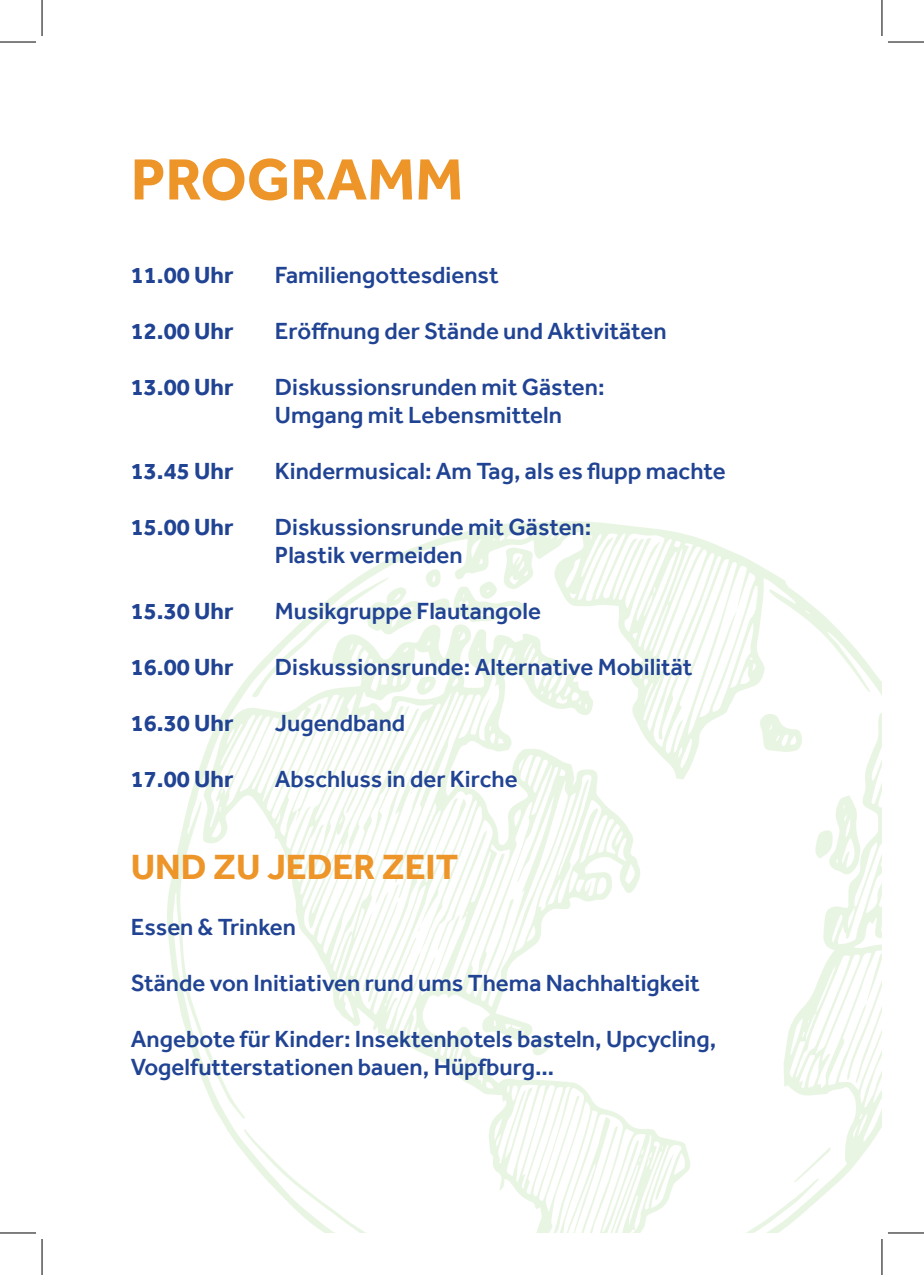
<style>
.page{position:relative;width:924px;height:1275px;background:#fff}
.page>*{position:absolute;margin:0;border:0;box-sizing:border-box;transform-origin:0 0}
.t1{font:700 60px "Effra";color:#ed9529}
.t2{font:700 36px "Effra";color:#ed9529}
.t3{font:500 24px/28px "Effra";color:#204393}
.t4{font:700 24px "Effra";color:#204393}
</style>
<div class="page">
<svg style="left:167px;top:521px;width:714px;height:712px"></svg>
<svg style="left:758px;top:712px;width:44px;height:40px"></svg>
<svg style="left:243px;top:1129px;width:225px;height:104px"></svg>
<svg style="left:814px;top:795px;width:46px;height:80px"></svg>
<svg style="left:532px;top:1036px;width:18px;height:19px"></svg>
<svg style="left:418px;top:925px;width:2px;height:6px"></svg>
<svg style="left:308px;top:705px;width:96px;height:287px"></svg>
<svg style="left:866px;top:952px;width:15px;height:51px"></svg>
<svg style="left:430px;top:798px;width:57px;height:152px"></svg>
<svg style="left:606px;top:1147px;width:224px;height:86px"></svg>
<svg style="left:252px;top:547px;width:281px;height:151px"></svg>
<hr style="left:0;top:42px;width:36px;height:1px;background:#000">
<hr style="left:887px;top:42px;width:36px;height:1px;background:#000">
<hr style="left:0;top:1232px;width:36px;height:1px;background:#000">
<hr style="left:887px;top:1232px;width:36px;height:1px;background:#000">
<hr style="left:42px;top:0;width:1px;height:36px;background:#000">
<hr style="left:42px;top:1239px;width:1px;height:36px;background:#000">
<hr style="left:881px;top:0;width:1px;height:36px;background:#000">
<hr style="left:881px;top:1239px;width:1px;height:36px;background:#000">
<h1 class="t1" style="left:131px;top:144px;width:334px">PROGRAMM</h1>
<p class="t4" style="left:131px;top:260px;width:104px">11.00 Uhr</p>
<p class="t3" style="left:275px;top:261px;width:225px">Familiengottesdienst</p>
<p class="t4" style="left:131px;top:316px;width:104px">12.00 Uhr</p>
<p class="t3" style="left:275px;top:317px;width:393px">Eröffnung der Stände und Aktivitäten</p>
<p class="t4" style="left:131px;top:372px;width:104px">13.00 Uhr</p>
<p class="t3" style="left:275px;top:373px;width:331px">Diskussionsrunden mit Gästen:<br>Umgang mit Lebensmitteln</p>
<p class="t4" style="left:131px;top:456px;width:104px">13.45 Uhr</p>
<p class="t3" style="left:275px;top:457px;width:452px">Kindermusical: Am Tag, als es flupp machte</p>
<p class="t4" style="left:131px;top:512px;width:104px">15.00 Uhr</p>
<p class="t3" style="left:275px;top:512px;width:318px">Diskussionsrunde mit Gästen:<br>Plastik vermeiden</p>
<p class="t4" style="left:131px;top:596px;width:104px">15.30 Uhr</p>
<p class="t3" style="left:275px;top:596px;width:267px">Musikgruppe Flautangole</p>
<p class="t4" style="left:131px;top:652px;width:104px">16.00 Uhr</p>
<p class="t3" style="left:275px;top:652px;width:419px">Diskussionsrunde: Alternative Mobilität</p>
<p class="t4" style="left:131px;top:708px;width:104px">16.30 Uhr</p>
<p class="t3" style="left:275px;top:708px;width:132px">Jugendband</p>
<p class="t4" style="left:131px;top:764px;width:104px">17.00 Uhr</p>
<p class="t3" style="left:275px;top:764px;width:244px">Abschluss in der Kirche</p>
<h2 class="t2" style="left:131px;top:846px;width:329px">UND ZU JEDER ZEIT</h2>
<p class="t3" style="left:131px;top:913px;width:167px">Essen &amp; Trinken</p>
<p class="t3" style="left:131px;top:969px;width:570px">Stände von Initiativen rund ums Thema Nachhaltigkeit</p>
<p class="t3" style="left:131px;top:1025px;width:587px">Angebote für Kinder: Insektenhotels basteln, Upcycling,<br>Vogelfutterstationen bauen, Hüpfburg…</p>
</div>
